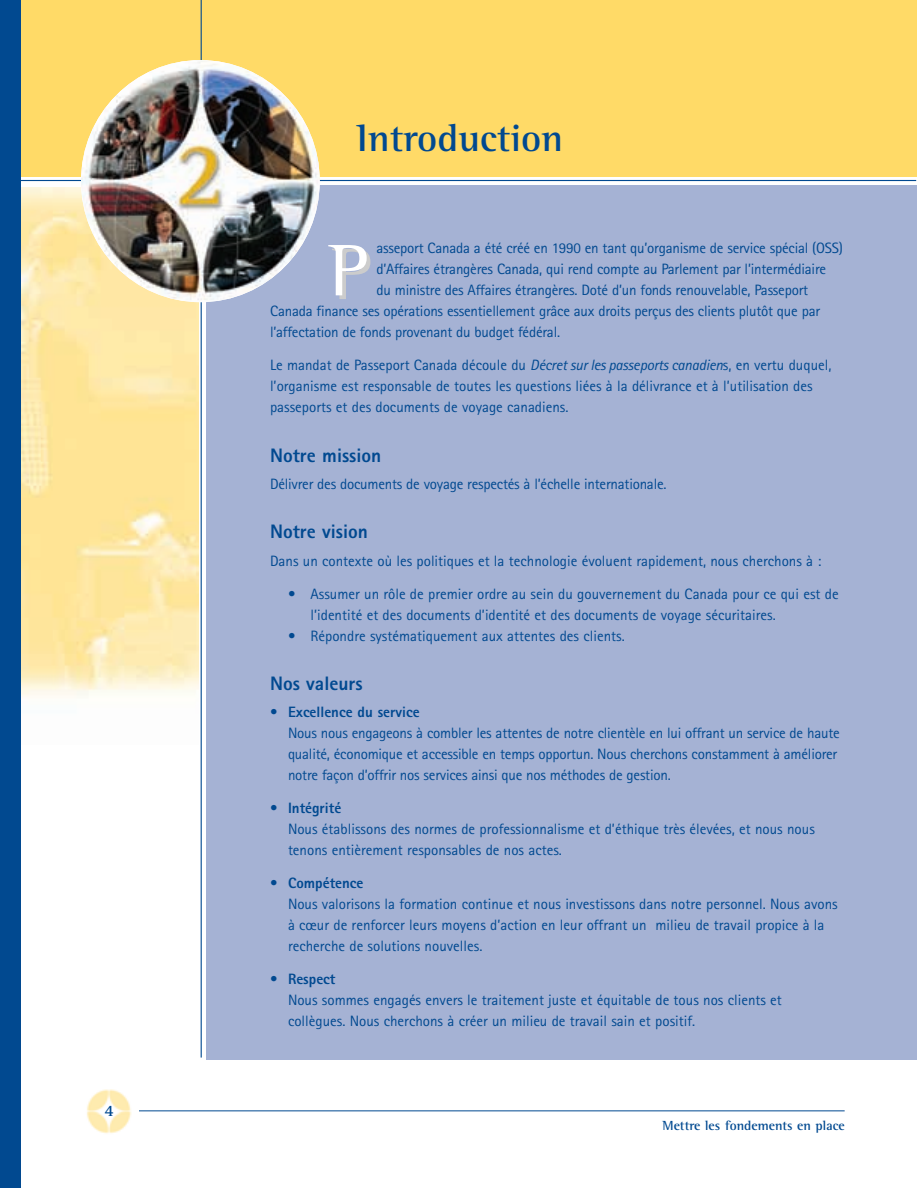
<style>
.page{position:relative;width:918px;height:1188px;background:#fff}
.page>*{position:absolute;margin:0;border:0;box-sizing:border-box;transform-origin:0 0}
.t1{font:74.7px "Rotis Semi Serif";color:#fff}
.t2{font:700 39px "Rotis Semi Serif";color:#014990}
.t3{font:800 19.5px "Rotis Sans Serif";color:#014990}
.t4{font:700 16.5px "Rotis Serif";color:#014990}
.t5{font:15px/21px "Rotis Sans Serif";color:#014990}
.t6{font:700 13.5px "Rotis Semi Serif";color:#014990}
.s1{font-style:italic}
.s2{font-weight:800}
</style>
<div class="page">
<div style="left:8px;top:0;width:909px;height:176px;background:#ffda67"></div>
<hr style="left:8px;top:180px;width:908px;height:1px;background:#014990">
<div style="left:206px;top:185px;width:711px;height:875px;background:#a5b2d4"></div>
<img style="left:20px;top:187px;width:179px;height:557px">
<hr style="left:201px;top:0;width:1px;height:1058px;background:#014990">
<hr style="left:134px;top:1110px;width:711px;height:1px;background:#014990">
<img style="left:87px;top:1089px;width:51px;height:45px">
<div style="left:0;top:0;width:20px;height:1188px;background:#014990"></div>
<img style="left:81px;top:60px;width:239px;height:242px">
<p class="t4" style="left:105px;top:1105px;width:11px">4</p>
<h2 class="t2" style="left:356px;top:125px;width:208px">Introduction</h2>
<h1 class="t1" style="left:328px;top:245px;width:42px">P</h1>
<p class="t5" style="left:376px;top:239px;width:468px">asseport Canada a été créé en 1990 en tant qu’organisme de service spécial (OSS)</p>
<p class="t5" style="left:376px;top:260px;width:451px">d’Affaires étrangères Canada, qui rend compte au Parlement par l’intermédiaire</p>
<p class="t5" style="left:376px;top:281px;width:433px">du ministre des Affaires étrangères. Doté d’un fonds renouvelable, Passeport</p>
<p class="t5" style="left:270px;top:302px;width:551px">Canada finance ses opérations essentiellement grâce aux droits perçus des clients plutôt que par</p>
<p class="t5" style="left:270px;top:323px;width:292px">l’affectation de fonds provenant du budget fédéral.</p>
<p class="t5" style="left:270px;top:356px;width:563px">Le mandat de Passeport Canada découle du <span class="s1">Décret sur les passeports canadien</span>s, en vertu duquel, l’organisme est responsable de toutes les questions liées à la délivrance et à l’utilisation des passeports et des documents de voyage canadiens.</p>
<h3 class="t3" style="left:270px;top:448px;width:113px">Notre mission</h3>
<p class="t5" style="left:270px;top:475px;width:398px">Délivrer des documents de voyage respectés à l’échelle internationale.</p>
<h3 class="t3" style="left:270px;top:525px;width:100px">Notre vision</h3>
<p class="t5" style="left:270px;top:552px;width:553px">Dans un contexte où les politiques et la technologie évoluent rapidement, nous cherchons à :</p>
<p class="t5" style="left:310px;top:585px;width:530px;text-indent:-22px">• Assumer un rôle de premier ordre au sein du gouvernement du Canada pour ce qui est de l’identité et des documents d’identité et des documents de voyage sécuritaires.</p>
<p class="t5" style="left:288px;top:627px;width:338px">• Répondre systématiquement aux attentes des clients.</p>
<h3 class="t3" style="left:270px;top:676px;width:94px">Nos valeurs</h3>
<p class="t5" style="left:288px;top:703px;width:553px;text-indent:-18px">• <span class="s2">Excellence du service<br></span>Nous nous engageons à combler les attentes de notre clientèle en lui offrant un service de haute qualité, économique et accessible en temps opportun. Nous cherchons constamment à améliorer notre façon d’offrir nos services ainsi que nos méthodes de gestion.</p>
<p class="t5" style="left:288px;top:799px;width:528px;text-indent:-18px">• <span class="s2">Intégrité<br></span>Nous établissons des normes de professionnalisme et d’éthique très élevées, et nous nous tenons entièrement responsables de nos actes.</p>
<p class="t5" style="left:288px;top:874px;width:551px;text-indent:-18px">• <span class="s2">Compétence<br></span>Nous valorisons la formation continue et nous investissons dans notre personnel. Nous avons à cœur de renforcer leurs moyens d’action en leur offrant un milieu de travail propice à la recherche de solutions nouvelles.</p>
<p class="t5" style="left:288px;top:970px;width:495px;text-indent:-18px">• <span class="s2">Respect<br></span>Nous sommes engagés envers le traitement juste et équitable de tous nos clients et collègues. Nous cherchons à créer un milieu de travail sain et positif.</p>
<p class="t6" style="left:662px;top:1121px;width:184px">Mettre les fondements en place</p>
</div>
